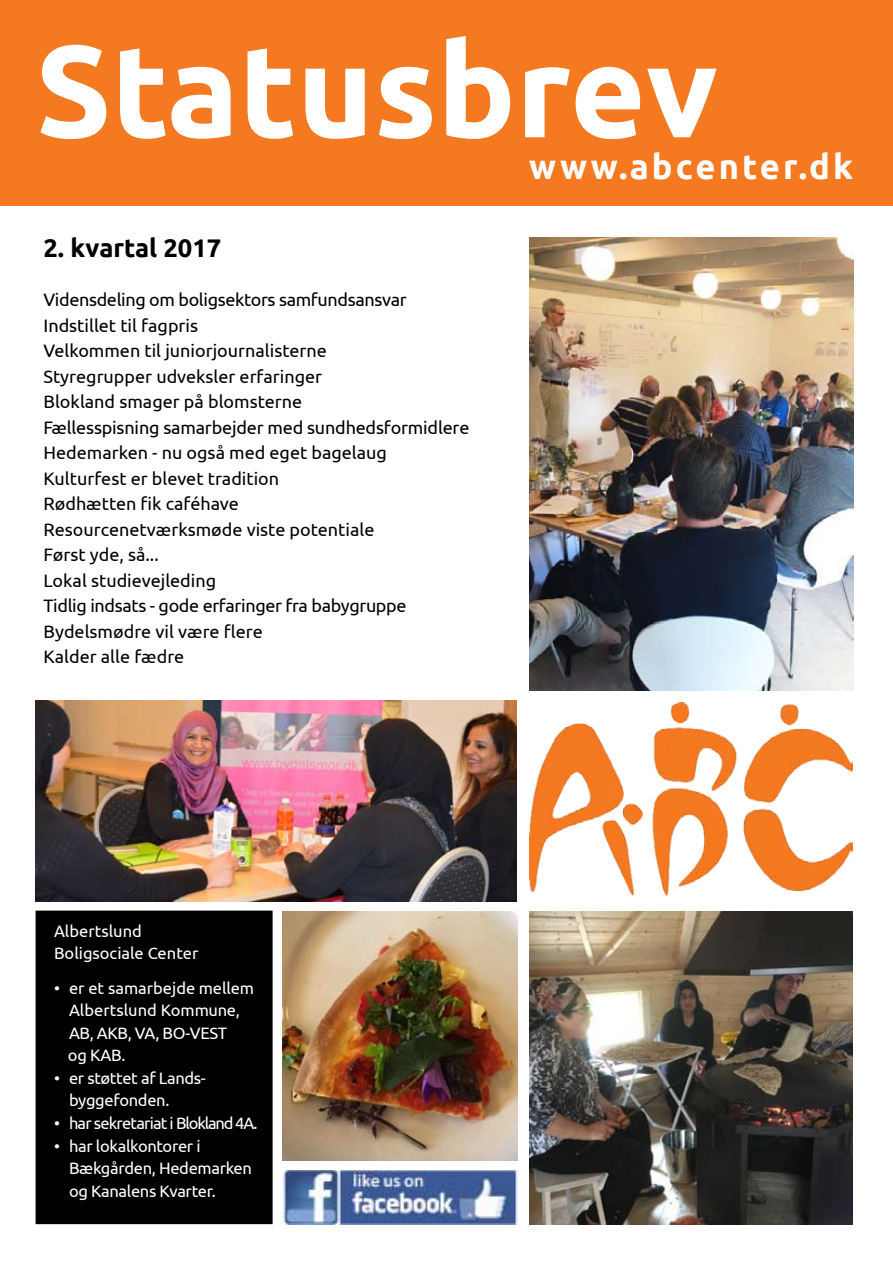
<style>
.page{position:relative;width:893px;height:1263px;background:#fff}
.page>*{position:absolute;margin:0;border:0;box-sizing:border-box;transform-origin:0 0}
.t1{font:700 130.5px "Ubuntu";color:#fff}
.t2{font:700 34.5px "Ubuntu";letter-spacing:.09em;color:#fff}
.t3{font:700 25.5px "Ubuntu";color:#000}
.t4{font:18px/25.5px "Ubuntu";color:#000}
.t5{font:16.5px/22.5px "Ubuntu";color:#fff}
.t6{font:16.5px/22.5px "Ubuntu";letter-spacing:-.02em;color:#fff}
.t7{font:16.5px "Ubuntu";letter-spacing:-.05em;color:#fff}
</style>
<div class="page">
<div style="left:0;top:0;width:893px;height:206px;background:#f47920"></div>
<div style="left:36px;top:911px;width:237px;height:313px;background:#000"></div>
<img style="left:282px;top:1170px;width:235px;height:54px">
<img style="left:529px;top:702px;width:323px;height:194px">
<img style="left:529px;top:912px;width:323px;height:312px">
<img style="left:36px;top:701px;width:480px;height:201px">
<img style="left:282px;top:912px;width:235px;height:248px">
<img style="left:529px;top:237px;width:324px;height:453px">
<h1 class="t1" style="left:36px;top:12px;width:684px">Statusbrev</h1>
<h2 class="t2" style="left:529px;top:145px;width:325px">www.abcenter.dk</h2>
<h3 class="t3" style="left:44px;top:232px;width:179px">2. kvartal 2017</h3>
<p class="t4" style="left:44px;top:287px;width:427px">Vidensdeling om boligsektors samfundsansvar Indstillet til fagpris<br>Velkommen til juniorjournalisterne<br>Styregrupper udveksler erfaringer<br>Blokland smager på blomsterne<br>Fællesspisning samarbejder med sundhedsformidlere Hedemarken - nu også med eget bagelaug Kulturfest er blevet tradition<br>Rødhætten fik caféhave<br>Resourcenetværksmøde viste potentiale<br>Først yde, så...<br>Lokal studievejleding<br>Tidlig indsats - gode erfaringer fra babygruppe Bydelsmødre vil være flere<br>Kalder alle fædre</p>
<p class="t5" style="left:54px;top:919px;width:146px">Albertslund<br>Boligsociale Center</p>
<p class="t5" style="left:68px;top:976px;width:188px;text-indent:-14px">• er et samarbejde mellem<br>Albertslund Kommune,<br>AB, AKB, VA, BO-VEST<br>og KAB.</p>
<p class="t6" style="left:69px;top:1066px;width:138px;text-indent:-15px">• er støttet af Lands&shy;byggefonden.</p>
<p class="t7" style="left:54px;top:1113px;width:205px">• har sekretariat i Blokland 4A.</p>
<p class="t6" style="left:69px;top:1134px;width:184px;text-indent:-15px">• har lokalkontorer i<br>Bækgården, Hedemarken og Kanalens Kvarter.</p>
</div>
